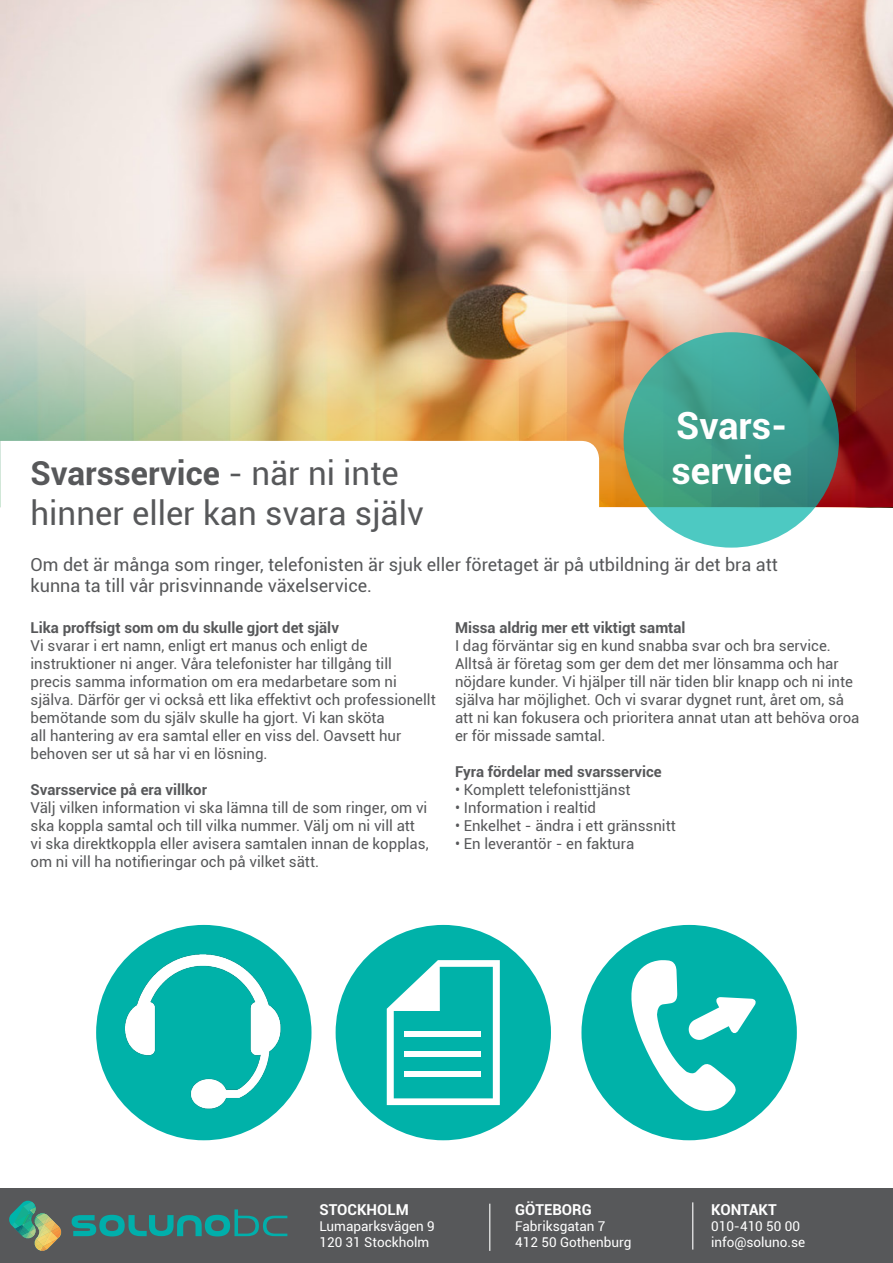
<style>
.page{position:relative;width:893px;height:1263px;background:#fff}
.page>*{position:absolute;margin:0;border:0;box-sizing:border-box;transform-origin:0 0}
.t1{font:700 37.5px "Roboto";color:#fff}
.t2{font:33px "Roboto";color:#57585a}
.t3{font:700 33px "Roboto";color:#57585a}
.t4{font:18px/21.6px "Roboto";color:#57585a}
.t5{font:15px/18px "Roboto";color:#57585a}
.t6{font:700 15px "Roboto";color:#57585a}
.t7{font:700 15px "Roboto";color:#fff}
.t8{font:13.5px "Roboto";color:#fff}
.s1{font-weight:400}
</style>
<div class="page">
<img style="left:0;top:0;width:893px;height:507px">
<img style="left:0;top:271px;width:893px;height:235px">
<svg style="left:0;top:441px;width:599px;height:67px"></svg>
<svg style="left:624px;top:332px;width:215px;height:216px;background:#3fa292"></svg>
<div style="left:96px;top:925px;width:215px;height:215px;background:#00b2a9;border-radius:50%"></div>
<img style="left:126px;top:954px;width:156px;height:157px">
<div style="left:336px;top:925px;width:215px;height:215px;background:#00b2a9;border-radius:50%"></div>
<div style="left:581px;top:925px;width:216px;height:215px;background:#00b2a9;border-radius:50%"></div>
<svg style="left:631px;top:960px;width:125px;height:151px"></svg>
<svg style="left:387px;top:960px;width:113px;height:145px"></svg>
<div style="left:404px;top:1031px;width:76px;height:5px;background:#fff"></div>
<div style="left:404px;top:1051px;width:76px;height:6px;background:#fff"></div>
<div style="left:404px;top:1071px;width:76px;height:6px;background:#fff"></div>
<div style="left:0;top:1188px;width:893px;height:75px;background:#57585a"></div>
<svg style="left:9px;top:1201px;width:53px;height:50px"></svg>
<svg style="left:72px;top:1209px;width:215px;height:27px"></svg>
<hr style="left:489px;top:1204px;width:1px;height:47px;background:#fff">
<hr style="left:692px;top:1202px;width:1px;height:47px;background:#fff">
<p class="t3" style="left:31px;top:450px;width:370px">Svarsservice <span class="s1">- när ni inte</span></p>
<p class="t2" style="left:31px;top:490px;width:395px">hinner eller kan svara själv</p>
<p class="t1" style="left:676px;top:399px;width:113px">Svars-</p>
<p class="t1" style="left:671px;top:444px;width:122px">service</p>
<p class="t4" style="left:31px;top:553px;width:749px">Om det är många som ringer, telefonisten är sjuk eller företaget är på utbildning är det bra att kunna ta till vår prisvinnande växelservice.</p>
<p class="t6" style="left:31px;top:617px;width:310px">Lika proffsigt som om du skulle gjort det själv</p>
<p class="t5" style="left:31px;top:636px;width:407px">Vi svarar i ert namn, enligt ert manus och enligt de instruktioner ni anger. Våra telefonister har tillgång till precis samma information om era medarbetare som ni själva. Därför ger vi också ett lika effektivt och professionellt bemötande som du själv skulle ha gjort. Vi kan sköta<br>all hantering av era samtal eller en viss del. Oavsett hur behoven ser ut så har vi en lösning.</p>
<p class="t6" style="left:31px;top:779px;width:178px">Svarsservice på era villkor</p>
<p class="t5" style="left:31px;top:798px;width:400px">Välj vilken information vi ska lämna till de som ringer, om vi ska koppla samtal och till vilka nummer. Välj om ni vill att vi ska direktkoppla eller avisera samtalen innan de kopplas, om ni vill ha notifieringar och på vilket sätt.</p>
<p class="t6" style="left:455px;top:617px;width:232px">Missa aldrig mer ett viktigt samtal</p>
<p class="t5" style="left:455px;top:636px;width:406px">I dag förväntar sig en kund snabba svar och bra service.<br>Alltså är företag som ger dem det mer lönsamma och har nöjdare kunder. Vi hjälper till när tiden blir knapp och ni inte själva har möjlighet. Och vi svarar dygnet runt, året om, så att ni kan fokusera och prioritera annat utan att behöva oroa er för missade samtal.</p>
<p class="t6" style="left:455px;top:761px;width:208px">Fyra fördelar med svarsservice</p>
<p class="t5" style="left:455px;top:780px;width:177px">• Komplett telefonisttjänst</p>
<p class="t5" style="left:455px;top:798px;width:143px">• Information i realtid</p>
<p class="t5" style="left:455px;top:816px;width:222px">• Enkelhet - ändra i ett gränssnitt</p>
<p class="t5" style="left:455px;top:834px;width:181px">• En leverantör - en faktura</p>
<p class="t7" style="left:319px;top:1199px;width:91px">STOCKHOLM</p>
<p class="t8" style="left:319px;top:1217px;width:117px">Lumaparksvägen 9</p>
<p class="t8" style="left:319px;top:1233px;width:111px">120 31 Stockholm</p>
<p class="t7" style="left:515px;top:1199px;width:78px">GÖTEBORG</p>
<p class="t8" style="left:515px;top:1217px;width:92px">Fabriksgatan 7</p>
<p class="t8" style="left:515px;top:1233px;width:118px">412 50 Gothenburg</p>
<p class="t7" style="left:711px;top:1199px;width:67px">KONTAKT</p>
<p class="t8" style="left:711px;top:1217px;width:90px">010-410 50 00</p>
<p class="t8" style="left:711px;top:1233px;width:96px">info@soluno.se</p>
</div>
